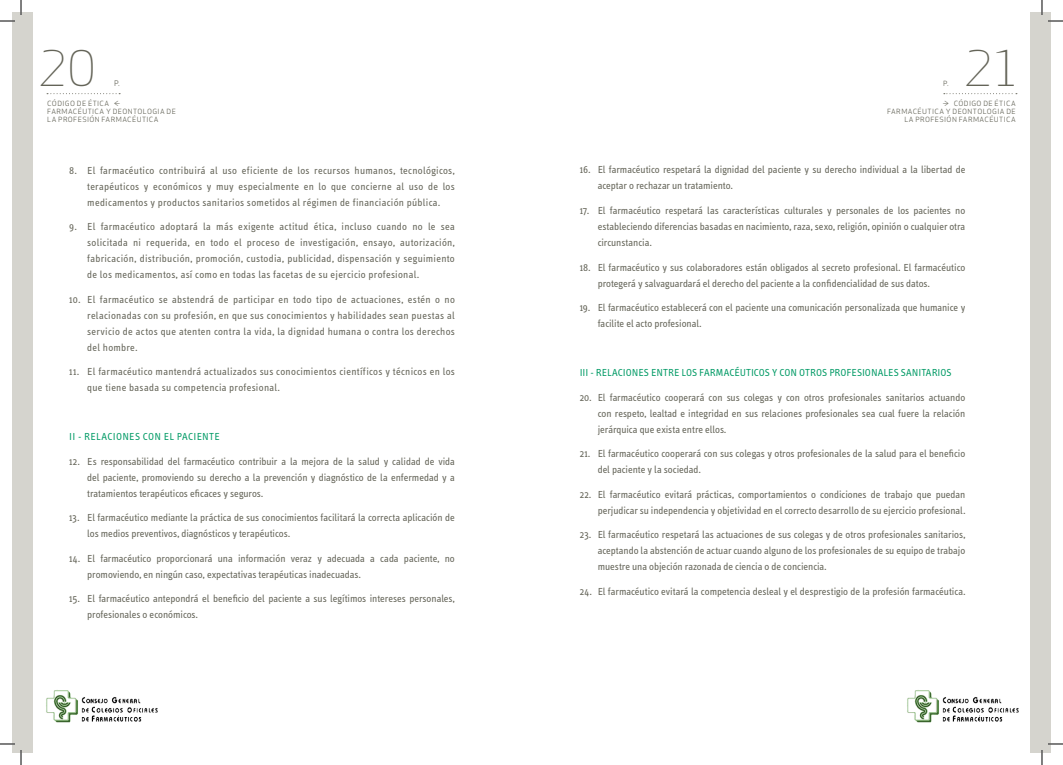
<style>
.page{position:relative;width:1063px;height:765px;background:#fff}
.page>*{position:absolute;margin:0;border:0;box-sizing:border-box;transform-origin:0 0}
.t1{font:48px "Apex Sans T Light";color:#646458}
.t2{font:10.5px/16px "Info Text";color:#646458}
.t3{font:10.5px/16px "Info Text";letter-spacing:.025em;color:#646458}
.t4{font:10.5px "Info Text";letter-spacing:.01em;color:#009a65}
.t5{font:7.5px "Apex Sans C Book";color:#646458}
.t6{font:7px/8.4px "Apex Sans C Book";letter-spacing:.05em;color:#646458;text-align:right}
</style>
<div class="page">
<svg style="left:943px;top:93px;width:73px;height:1px"></svg>
<svg style="left:47px;top:93px;width:73px;height:1px"></svg>
<img style="left:46px;top:690px;width:112px;height:33px">
<img style="left:907px;top:690px;width:112px;height:33px">
<div style="left:12px;top:12px;width:21px;height:740px;background:#d5d4ce"></div>
<div style="left:1030px;top:12px;width:20px;height:740px;background:#d5d4ce"></div>
<svg style="left:0;top:0;width:22px;height:22px"></svg>
<svg style="left:0;top:743px;width:22px;height:22px"></svg>
<svg style="left:1041px;top:0;width:21px;height:22px"></svg>
<svg style="left:1041px;top:743px;width:21px;height:22px"></svg>
<h1 class="t1" style="left:40px;top:38px;width:57px">20</h1>
<p class="t5" style="left:114px;top:79px;width:7px">P.</p>
<p class="t6" style="left:47px;top:99px;width:130px;text-align:left">CÓDIGO DE ÉTICA ≤<br>FARMACÉUTICA Y DEONTOLOGIA DE<br>LA PROFESIÓN FARMACÉUTICA</p>
<h1 class="t1" style="left:966px;top:38px;width:56px">21</h1>
<p class="t6" style="left:887px;top:99px;width:130px">≥ CÓDIGO DE ÉTICA<br>FARMACÉUTICA Y DEONTOLOGIA DE<br>LA PROFESIÓN FARMACÉUTICA</p>
<p class="t6" style="left:943px;top:79px;width:7px">P.</p>
<p class="t2" style="left:87px;top:162px;width:369px;text-align:justify;text-indent:-18px">8. El farmacéutico contribuirá al uso eficiente de los recursos humanos, tecnológicos, terapéuticos y económicos y muy especialmente en lo que concierne al uso de los medicamentos y productos sanitarios sometidos al régimen de financiación pública.</p>
<p class="t2" style="left:87px;top:219px;width:369px;text-align:justify;text-indent:-18px">9. El farmacéutico adoptará la más exigente actitud ética, incluso cuando no le sea solicitada ni requerida, en todo el proceso de investigación, ensayo, autorización, fabricación, distribución, promoción, custodia, publicidad, dispensación y seguimiento de los medicamentos, así como en todas las facetas de su ejercicio profesional.</p>
<p class="t2" style="left:87px;top:291px;width:369px;text-align:justify;text-indent:-18px">10. El farmacéutico se abstendrá de participar en todo tipo de actuaciones, estén o no relacionadas con su profesión, en que sus conocimientos y habilidades sean puestas al servicio de actos que atenten contra la vida, la dignidad humana o contra los derechos del hombre.</p>
<p class="t3" style="left:87px;top:364px;width:369px;text-indent:-18px">11. El farmacéutico mantendrá actualizados sus conocimientos científicos y técnicos en los que tiene basada su competencia profesional.</p>
<p class="t4" style="left:69px;top:431px;width:152px">II - RELACIONES CON EL PACIENTE</p>
<p class="t2" style="left:87px;top:453px;width:369px;text-align:justify;text-indent:-18px">12. Es responsabilidad del farmacéutico contribuir a la mejora de la salud y calidad de vida del paciente, promoviendo su derecho a la prevención y diagnóstico de la enfermedad y a tratamientos terapéuticos eficaces y seguros.</p>
<p class="t2" style="left:87px;top:510px;width:369px;text-indent:-18px">13. El farmacéutico mediante la práctica de sus conocimientos facilitará la correcta aplicación de los medios preventivos, diagnósticos y terapéuticos.</p>
<p class="t2" style="left:87px;top:550px;width:369px;text-indent:-18px">14. El farmacéutico proporcionará una información veraz y adecuada a cada paciente, no promoviendo, en ningún caso, expectativas terapéuticas inadecuadas.</p>
<p class="t2" style="left:87px;top:591px;width:369px;text-indent:-18px">15. El farmacéutico antepondrá el beneficio del paciente a sus legítimos intereses personales, profesionales o económicos.</p>
<p class="t2" style="left:597px;top:162px;width:369px;text-indent:-18px">16. El farmacéutico respetará la dignidad del paciente y su derecho individual a la libertad de aceptar o rechazar un tratamiento.</p>
<p class="t2" style="left:597px;top:203px;width:369px;text-align:justify;text-indent:-18px">17. El farmacéutico respetará las características culturales y personales de los pacientes no estableciendo diferencias basadas en nacimiento, raza, sexo, religión, opinión o cualquier otra circunstancia.</p>
<p class="t2" style="left:597px;top:259px;width:369px;text-indent:-18px">18. El farmacéutico y sus colaboradores están obligados al secreto profesional. El farmacéutico protegerá y salvaguardará el derecho del paciente a la confidencialidad de sus datos.</p>
<p class="t2" style="left:597px;top:300px;width:369px;text-indent:-18px">19. El farmacéutico establecerá con el paciente una comunicación personalizada que humanice y facilite el acto profesional.</p>
<p class="t4" style="left:579px;top:367px;width:373px">III - RELACIONES ENTRE LOS FARMACÉUTICOS Y CON OTROS PROFESIONALES SANITARIOS</p>
<p class="t2" style="left:597px;top:389px;width:369px;text-align:justify;text-indent:-18px">20. El farmacéutico cooperará con sus colegas y con otros profesionales sanitarios actuando con respeto, lealtad e integridad en sus relaciones profesionales sea cual fuere la relación jerárquica que exista entre ellos.</p>
<p class="t2" style="left:597px;top:446px;width:369px;text-indent:-18px">21. El farmacéutico cooperará con sus colegas y otros profesionales de la salud para el beneficio del paciente y la sociedad.</p>
<p class="t2" style="left:579px;top:486px;width:387px;text-align:right">22. El farmacéutico evitará prácticas, comportamientos o condiciones de trabajo que puedan perjudicar su independencia y objetividad en el correcto desarrollo de su ejercicio profesional.</p>
<p class="t2" style="left:597px;top:527px;width:369px;text-align:justify;text-indent:-18px">23. El farmacéutico respetará las actuaciones de sus colegas y de otros profesionales sanitarios, aceptando la abstención de actuar cuando alguno de los profesionales de su equipo de trabajo muestre una objeción razonada de ciencia o de conciencia.</p>
<p class="t2" style="left:579px;top:583px;width:387px">24. El farmacéutico evitará la competencia desleal y el desprestigio de la profesión farmacéutica.</p>
</div>
